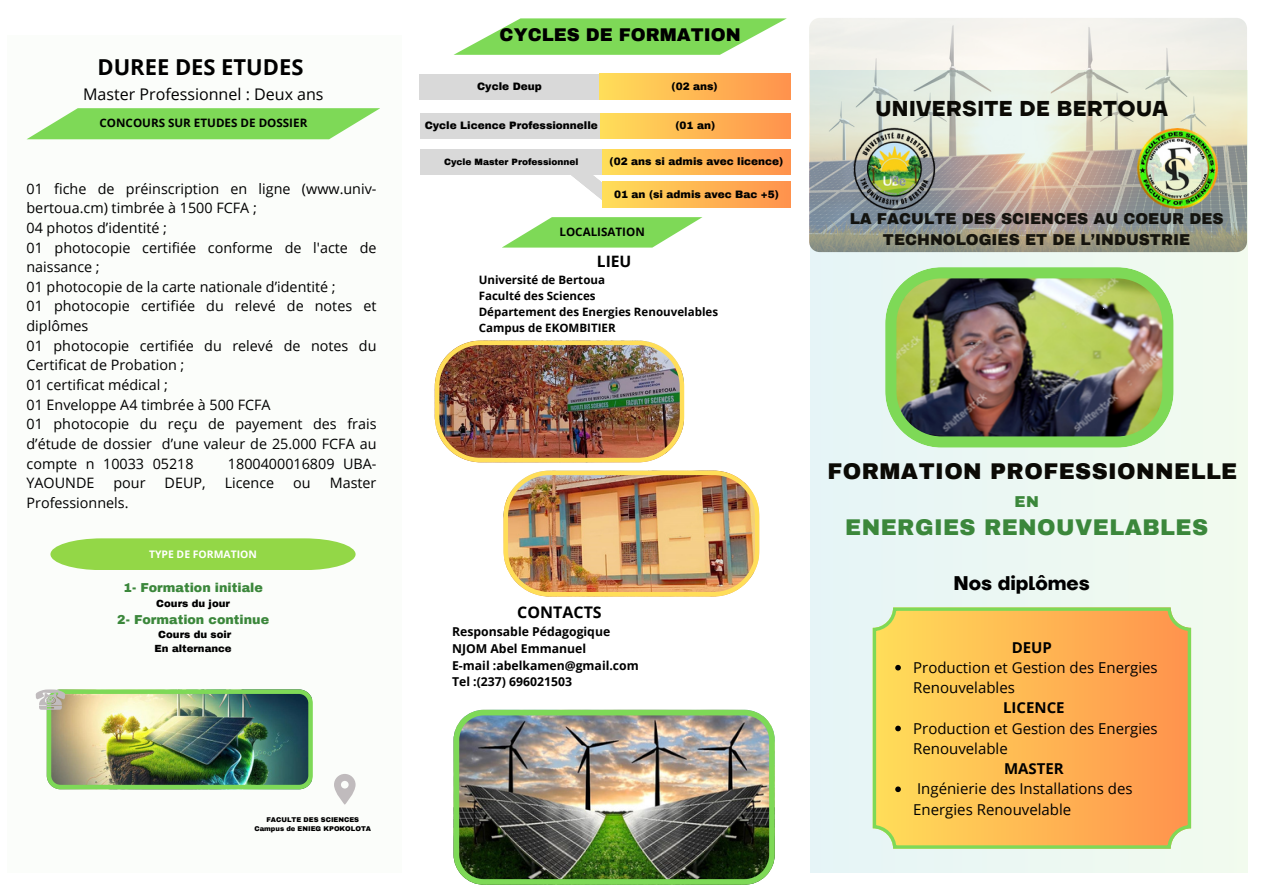
<style>
.page{position:relative;width:1263px;height:894px;background:#fff}
.page>*{position:absolute;margin:0;border:0;box-sizing:border-box;transform-origin:0 0}
.t1{font:900 22.2px "Archivo";letter-spacing:.02em;color:#0b0a05}
.t2{font:900 22.2px "Archivo";letter-spacing:.02em;color:#3b873b}
.t3{font:700 21.9px "Open Sans";color:#000}
.t4{font:700 21.45px "TT Firs Neue";letter-spacing:.02em;color:#0b0a05}
.t5{font:700 19.65px "TT Firs Neue";color:#000}
.t6{font:900 18px "Archivo";color:#000}
.t7{font:16.05px "Open Sans";color:#000}
.t8{font:700 16.05px "Open Sans";color:#000}
.t9{font:700 15.75px "Open Sans";color:#000}
.t10{font:900 15.45px/21.1px "Archivo";color:#0b0a05;text-align:center}
.t11{font:900 15.45px "Archivo";color:#3b873b}
.t12{font:15px/20.2px "Open Sans";color:#000}
.t13{font:700 15px "Open Sans";color:#000}
.t14{font:14.4px/19.6px "Open Sans";color:#000}
.t15{font:900 12.6px "Archivo";color:#3b873b}
.t16{font:700 12.3px "Open Sans";color:#000}
.t17{font:700 11.55px "Open Sans";color:#000}
.t18{font:900 10.5px "Archivo";color:#000}
.t19{font:700 10.35px "Open Sans";color:#fff}
.t20{font:900 10.2px "Archivo";color:#000}
.t21{font:900 9px "Archivo";color:#000}
.t22{font:900 6.75px "Archivo";color:#000}
</style>
<div class="page">
<div style="left:7px;top:35px;width:394px;height:837px;background:#fbfdfa"></div>
<img style="left:809px;top:18px;width:438px;height:228px">
<svg style="left:810px;top:71px;width:437px;height:801px;fill:#e9f5ef"></svg>
<img style="left:503px;top:470px;width:256px;height:126px">
<img style="left:435px;top:340px;width:249px;height:122px">
<img style="left:35px;top:689px;width:277px;height:100px">
<svg style="left:334px;top:774px;width:21px;height:30px"></svg>
<img style="left:885px;top:267px;width:288px;height:180px">
<svg style="left:873px;top:607px;width:318px;height:241px"></svg>
<svg style="left:895px;top:664px;width:6px;height:6px"></svg>
<svg style="left:895px;top:725px;width:6px;height:6px"></svg>
<svg style="left:895px;top:786px;width:6px;height:5px"></svg>
<svg style="left:503px;top:217px;width:199px;height:30px"></svg>
<svg style="left:27px;top:108px;width:353px;height:31px"></svg>
<img style="left:454px;top:709px;width:321px;height:175px">
<img style="left:847px;top:127px;width:96px;height:84px">
<img style="left:1138px;top:129px;width:80px;height:80px">
<svg style="left:50px;top:538px;width:306px;height:32px"></svg>
<svg style="left:454px;top:18px;width:333px;height:37px"></svg>
<svg style="left:570px;top:174px;width:41px;height:26px"></svg>
<div style="left:603px;top:182px;width:187px;height:25px;background:linear-gradient(to right,#ffde59,#ff924d)"></div>
<div style="left:420px;top:149px;width:183px;height:25px;background:#d9d9d9"></div>
<div style="left:603px;top:149px;width:187px;height:25px;background:linear-gradient(to right,#ffde59,#ff924d)"></div>
<div style="left:420px;top:113px;width:183px;height:25px;background:#d9d9d9"></div>
<div style="left:600px;top:114px;width:190px;height:25px;background:linear-gradient(to right,#ffde59,#ff934d)"></div>
<div style="left:420px;top:74px;width:179px;height:25px;background:#d9d9d9"></div>
<div style="left:599px;top:74px;width:191px;height:25px;background:linear-gradient(to right,#ffde59,#ff924d)"></div>
<p class="t3" style="left:97px;top:52px;width:208px">DUREE DES ETUDES</p>
<p class="t7" style="left:83px;top:82px;width:242px">Master Professionnel : Deux ans</p>
<p class="t17" style="left:99px;top:115px;width:209px">CONCOURS SUR ETUDES DE DOSSIER</p>
<p class="t14" style="left:27px;top:178px;width:351px">01 fiche de préinscription en ligne (www.univ&shy;bertoua.cm) timbrée à 1500 FCFA ;</p>
<p class="t14" style="left:27px;top:217px;width:142px">04 photos d’identité ;</p>
<p class="t14" style="left:27px;top:237px;width:351px">01 photocopie certifiée conforme de l'acte de naissance ;</p>
<p class="t14" style="left:27px;top:276px;width:311px">01 photocopie de la carte nationale d’identité ;</p>
<p class="t14" style="left:27px;top:296px;width:351px">01 photocopie certifiée du relevé de notes et diplômes</p>
<p class="t14" style="left:27px;top:335px;width:351px">01 photocopie certifiée du relevé de notes du<br>Certificat de Probation ;</p>
<p class="t14" style="left:27px;top:374px;width:143px">01 certificat médical ;</p>
<p class="t14" style="left:27px;top:394px;width:246px">01 Enveloppe A4 timbrée à 500 FCFA</p>
<p class="t14" style="left:27px;top:414px;width:351px;text-align:justify">01 photocopie du reçu de payement des frais d’étude de dossier d’une valeur de 25.000 FCFA au compte n 10033 05218</p>
<p class="t14" style="left:228px;top:453px;width:150px">1800400016809 UBA-</p>
<p class="t14" style="left:27px;top:472px;width:69px">YAOUNDE</p>
<p class="t14" style="left:113px;top:472px;width:34px">pour</p>
<p class="t14" style="left:165px;top:472px;width:43px">DEUP,</p>
<p class="t14" style="left:225px;top:472px;width:51px">Licence</p>
<p class="t14" style="left:293px;top:472px;width:19px">ou</p>
<p class="t14" style="left:330px;top:472px;width:48px">Master</p>
<p class="t14" style="left:27px;top:492px;width:103px">Professionnels.</p>
<p class="t19" style="left:149px;top:546px;width:109px">TYPE DE FORMATION</p>
<p class="t15" style="left:124px;top:581px;width:141px">1- Formation initiale</p>
<h1 class="t20" style="left:156px;top:597px;width:75px">Cours du jour</h1>
<p class="t15" style="left:117px;top:612px;width:153px">2- Formation continue</p>
<p class="t20" style="left:158px;top:629px;width:75px">Cours du soir</p>
<h6 class="t20" style="left:155px;top:643px;width:79px">En alternance</h6>
<h3 class="t22" style="left:266px;top:816px;width:94px">FACULTE DES SCIENCES</h3>
<p class="t22" style="left:254px;top:825px;width:118px">Campus de ENIEG KPOKOLOTA</p>
<p class="t6" style="left:500px;top:25px;width:242px">CYCLES DE FORMATION</p>
<p class="t18" style="left:477px;top:80px;width:66px">Cycle Deup</p>
<h5 class="t18" style="left:672px;top:80px;width:48px">(02 ans)</h5>
<h4 class="t18" style="left:425px;top:119px;width:175px">Cycle Licence Professionnelle</h4>
<h5 class="t18" style="left:675px;top:120px;width:41px">(01 an)</h5>
<h2 class="t21" style="left:444px;top:157px;width:136px">Cycle Master Professionnel</h2>
<h2 class="t18" style="left:610px;top:155px;width:175px">(02 ans si admis avec licence)</h2>
<p class="t18" style="left:614px;top:188px;width:166px">01 an (si admis avec Bac +5)</p>
<p class="t17" style="left:559px;top:224px;width:87px">LOCALISATION</p>
<p class="t9" style="left:597px;top:250px;width:36px">LIEU</p>
<p class="t17" style="left:479px;top:271px;width:128px">Université de Bertoua</p>
<p class="t17" style="left:479px;top:288px;width:118px">Faculté des Sciences</p>
<p class="t17" style="left:479px;top:304px;width:241px">Département des Energies Renouvelables</p>
<p class="t17" style="left:479px;top:320px;width:138px">Campus de EKOMBITIER</p>
<p class="t4" style="left:875px;top:96px;width:294px">UNIVERSITE DE BERTOUA</p>
<p class="t10" style="left:850px;top:208px;width:375px">LA FACULTE DES SCIENCES AU COEUR DES<br>TECHNOLOGIES ET DE L’INDUSTRIE</p>
<p class="t8" style="left:517px;top:600px;width:86px">CONTACTS</p>
<p class="t16" style="left:452px;top:622px;width:160px">Responsable Pédagogique</p>
<p class="t16" style="left:452px;top:639px;width:136px">NJOM Abel Emmanuel</p>
<p class="t16" style="left:452px;top:656px;width:188px">E-mail :abelkamen@gmail.com</p>
<p class="t16" style="left:452px;top:673px;width:121px">Tel :(237) 696021503</p>
<p class="t1" style="left:827px;top:459px;width:411px">FORMATION PROFESSIONNELLE</p>
<p class="t11" style="left:1015px;top:493px;width:26px">EN</p>
<p class="t2" style="left:845px;top:515px;width:364px">ENERGIES RENOUVELABLES</p>
<p class="t5" style="left:953px;top:571px;width:138px">Nos diplômes</p>
<p class="t13" style="left:1012px;top:636px;width:42px">DEUP</p>
<p class="t12" style="left:913px;top:656px;width:246px">Production et Gestion des Energies<br>Renouvelables</p>
<p class="t13" style="left:1003px;top:697px;width:63px">LICENCE</p>
<p class="t12" style="left:913px;top:717px;width:246px">Production et Gestion des Energies<br>Renouvelable</p>
<p class="t13" style="left:1004px;top:757px;width:61px">MASTER</p>
<p class="t12" style="left:913px;top:778px;width:221px">Ingénierie des Installations des<br>Energies Renouvelable</p>
</div>
